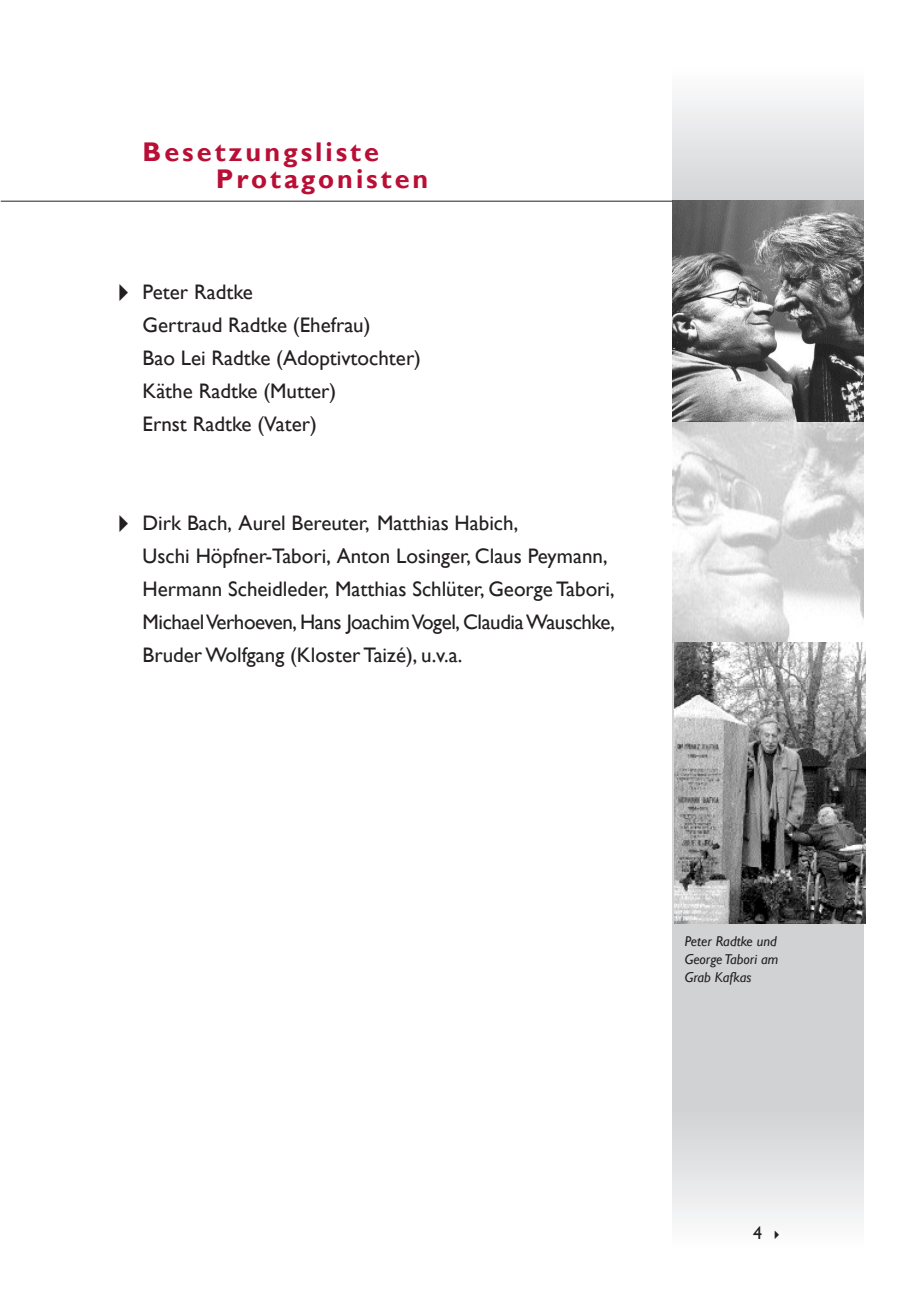
<style>
.page{position:relative;width:920px;height:1290px;background:#fff}
.page>*{position:absolute;margin:0;border:0;box-sizing:border-box;transform-origin:0 0}
.t1{font:700 27px/27px "Gill Sans";letter-spacing:.11em;color:#b90f36}
.t2{font:21px/33px "Gill Sans";color:#231f20}
.t3{font:18px "Gill Sans";color:#231f20}
.t4{font:italic 14.25px/18px "Gill Sans";color:#231f20;text-align:justify}
</style>
<div class="page">
<div style="left:673px;top:205px;width:191px;height:935px;background:#d1d2d4"></div>
<div style="left:673px;top:1111px;width:191px;height:136px;background:linear-gradient(to bottom,#d1d2d4,#fdfdfd)"></div>
<div style="left:673px;top:69px;width:191px;height:137px;background:linear-gradient(to bottom,#fdfdfe,#d1d2d4)"></div>
<img style="left:673px;top:422px;width:191px;height:221px">
<svg style="left:674px;top:643px;width:191px;height:280px;background:#818181"></svg>
<svg style="left:673px;top:201px;width:191px;height:221px;background:#828282"></svg>
<hr style="left:1px;top:201px;width:672px;height:1px;background:#231f20">
<p class="t1" style="left:216px;top:138px;width:214px;text-indent:-73px">Besetzungsliste<br>Protagonisten</p>
<p class="t2" style="left:143px;top:276px;width:280px">Peter Radtke<br>Gertraud Radtke (Ehefrau)<br>Bao Lei Radtke (Adoptivtochter)<br>Käthe Radtke (Mutter)<br>Ernst Radtke (Vater)</p>
<p class="t2" style="left:143px;top:507px;width:474px">Dirk Bach, Aurel Bereuter, Matthias Habich,<br>Uschi Höpfner-Tabori, Anton Losinger, Claus Peymann, Hermann Scheidleder, Matthias Schlüter, George Tabori, MichaelVerhoeven, Hans JoachimVogel, ClaudiaWauschke, BruderWolfgang (Kloster Taizé), u.v.a.</p>
<p class="t4" style="left:685px;top:932px;width:95px">Peter Radtke und George Tabori am Grab Kafkas</p>
<p class="t3" style="left:753px;top:1223px;width:32px">4 ✔</p>
</div>
